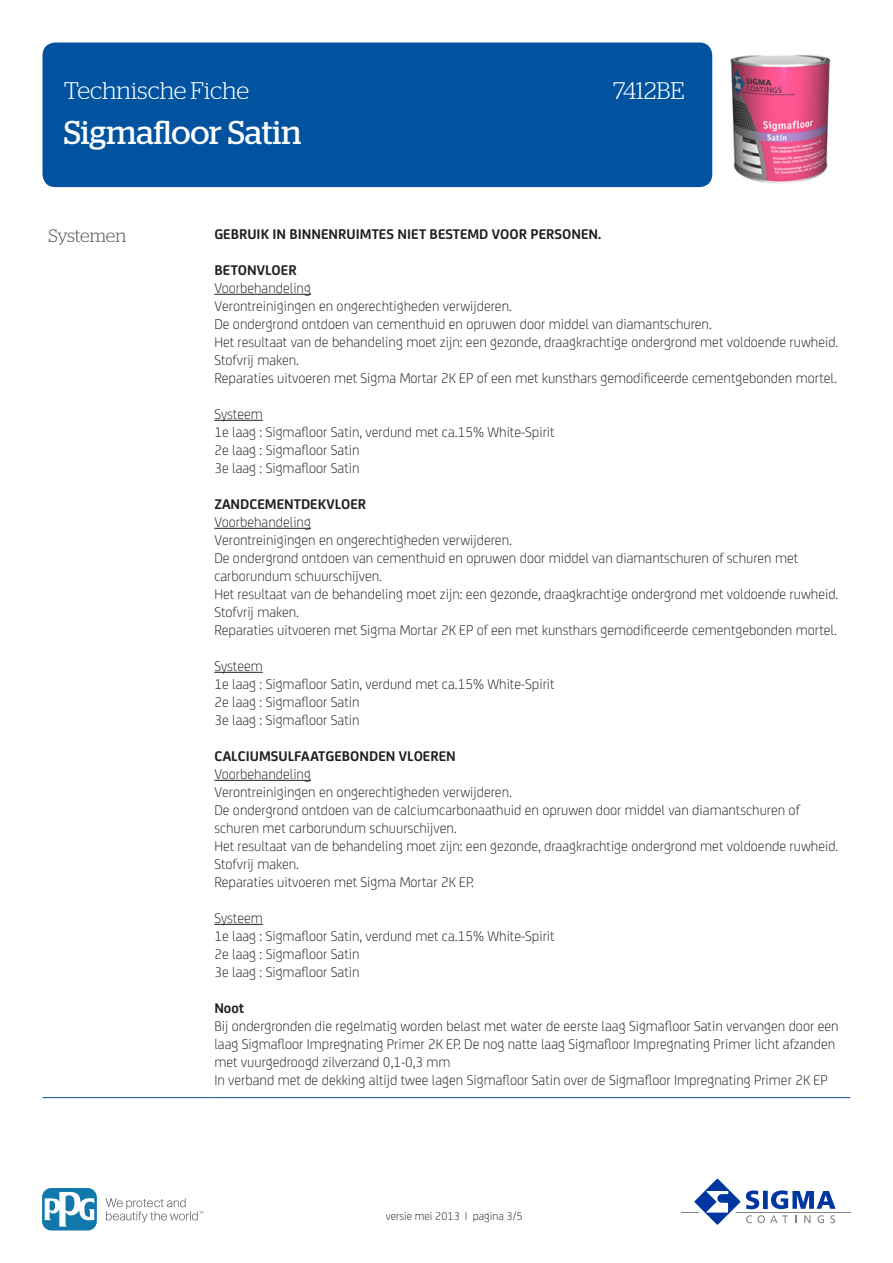
<style>
.page{position:relative;width:893px;height:1263px;background:#fff}
.page>*{position:absolute;margin:0;border:0;box-sizing:border-box;transform-origin:0 0}
.t1{font:33px "Stag";color:#fff}
.t2{font:300 24px "Stag";color:#fff}
.KOP{font:300 18px "Stag";letter-spacing:-.01em;color:#57585a}
.BODY{font:300 15px/18px "FS Joey";color:#231f20}
.BODY-2{font:700 15px "FS Joey";color:#231f20}
.t3{font:300 12px "FS Joey";color:#231f20}
.s1{font-weight:700}
</style>
<div class="page">
<div style="left:43px;top:43px;width:669px;height:144px;background:#0153a0;border-radius:13px"></div>
<hr style="left:681px;top:1211px;width:169px;height:1px;background:#808285">
<svg style="left:689px;top:1178px;width:147px;height:47px"></svg>
<svg style="left:106px;top:1198px;width:97px;height:24px"></svg>
<svg style="left:43px;top:1188px;width:54px;height:42px"></svg>
<svg style="left:45px;top:1191px;width:49px;height:35px"></svg>
<hr style="left:43px;top:1097px;width:165px;height:1px;background:#0153a0">
<hr style="left:208px;top:1097px;width:642px;height:1px;background:#0153a0">
<hr style="left:214px;top:294px;width:97px;height:1px;background:#231f20">
<hr style="left:214px;top:420px;width:49px;height:1px;background:#231f20">
<hr style="left:214px;top:528px;width:97px;height:1px;background:#231f20">
<hr style="left:214px;top:672px;width:49px;height:1px;background:#231f20">
<hr style="left:214px;top:780px;width:97px;height:1px;background:#231f20">
<hr style="left:214px;top:924px;width:49px;height:1px;background:#231f20">
<img style="left:730px;top:54px;width:101px;height:130px">
<h2 class="t2" style="left:64px;top:77px;width:187px">Technische Fiche</h2>
<h2 class="t2" style="left:613px;top:77px;width:73px">7412BE</h2>
<h1 class="t1" style="left:64px;top:114px;width:239px">Sigmafloor Satin</h1>
<p class="KOP" style="left:49px;top:225px;width:79px">Systemen</p>
<p class="BODY-2" style="left:214px;top:223px;width:388px">GEBRUIK IN BINNENRUIMTES NIET BESTEMD VOOR PERSONEN.</p>
<p class="BODY" style="left:214px;top:260px;width:626px"><span class="s1">BETONVLOER<br></span>Voorbehandeling<br>Verontreinigingen en ongerechtigheden verwijderen.<br>De ondergrond ontdoen van cementhuid en opruwen door middel van diamantschuren.<br>Het resultaat van de behandeling moet zijn: een gezonde, draagkrachtige ondergrond met voldoende ruwheid.<br>Stofvrij maken.<br>Reparaties uitvoeren met Sigma Mortar 2K EP of een met kunsthars gemodificeerde cementgebonden mortel.</p>
<p class="BODY" style="left:214px;top:404px;width:342px">Systeem<br>1e laag : Sigmafloor Satin, verdund met ca.15% White-Spirit<br>2e laag : Sigmafloor Satin<br>3e laag : Sigmafloor Satin</p>
<p class="BODY" style="left:214px;top:494px;width:626px"><span class="s1">ZANDCEMENTDEKVLOER<br></span>Voorbehandeling<br>Verontreinigingen en ongerechtigheden verwijderen.<br>De ondergrond ontdoen van cementhuid en opruwen door middel van diamantschuren of schuren met carborundum schuurschijven.<br>Het resultaat van de behandeling moet zijn: een gezonde, draagkrachtige ondergrond met voldoende ruwheid.<br>Stofvrij maken.<br>Reparaties uitvoeren met Sigma Mortar 2K EP of een met kunsthars gemodificeerde cementgebonden mortel.</p>
<p class="BODY" style="left:214px;top:656px;width:342px">Systeem<br>1e laag : Sigmafloor Satin, verdund met ca.15% White-Spirit<br>2e laag : Sigmafloor Satin<br>3e laag : Sigmafloor Satin</p>
<p class="BODY" style="left:214px;top:746px;width:626px"><span class="s1">CALCIUMSULFAATGEBONDEN VLOEREN<br></span>Voorbehandeling<br>Verontreinigingen en ongerechtigheden verwijderen.<br>De ondergrond ontdoen van de calciumcarbonaathuid en opruwen door middel van diamantschuren of schuren met carborundum schuurschijven.<br>Het resultaat van de behandeling moet zijn: een gezonde, draagkrachtige ondergrond met voldoende ruwheid.<br>Stofvrij maken.<br>Reparaties uitvoeren met Sigma Mortar 2K EP.</p>
<p class="BODY" style="left:214px;top:908px;width:342px">Systeem<br>1e laag : Sigmafloor Satin, verdund met ca.15% White-Spirit<br>2e laag : Sigmafloor Satin<br>3e laag : Sigmafloor Satin</p>
<p class="BODY" style="left:214px;top:998px;width:626px"><span class="s1">Noot<br></span>Bij ondergronden die regelmatig worden belast met water de eerste laag Sigmafloor Satin vervangen door een laag Sigmafloor Impregnating Primer 2K EP. De nog natte laag Sigmafloor Impregnating Primer licht afzanden met vuurgedroogd zilverzand 0,1-0,3 mm<br>In verband met de dekking altijd twee lagen Sigmafloor Satin over de Sigmafloor Impregnating Primer 2K EP</p>
<p class="t3" style="left:386px;top:1208px;width:138px">versie mei 2013 | pagina 3/5</p>
</div>
